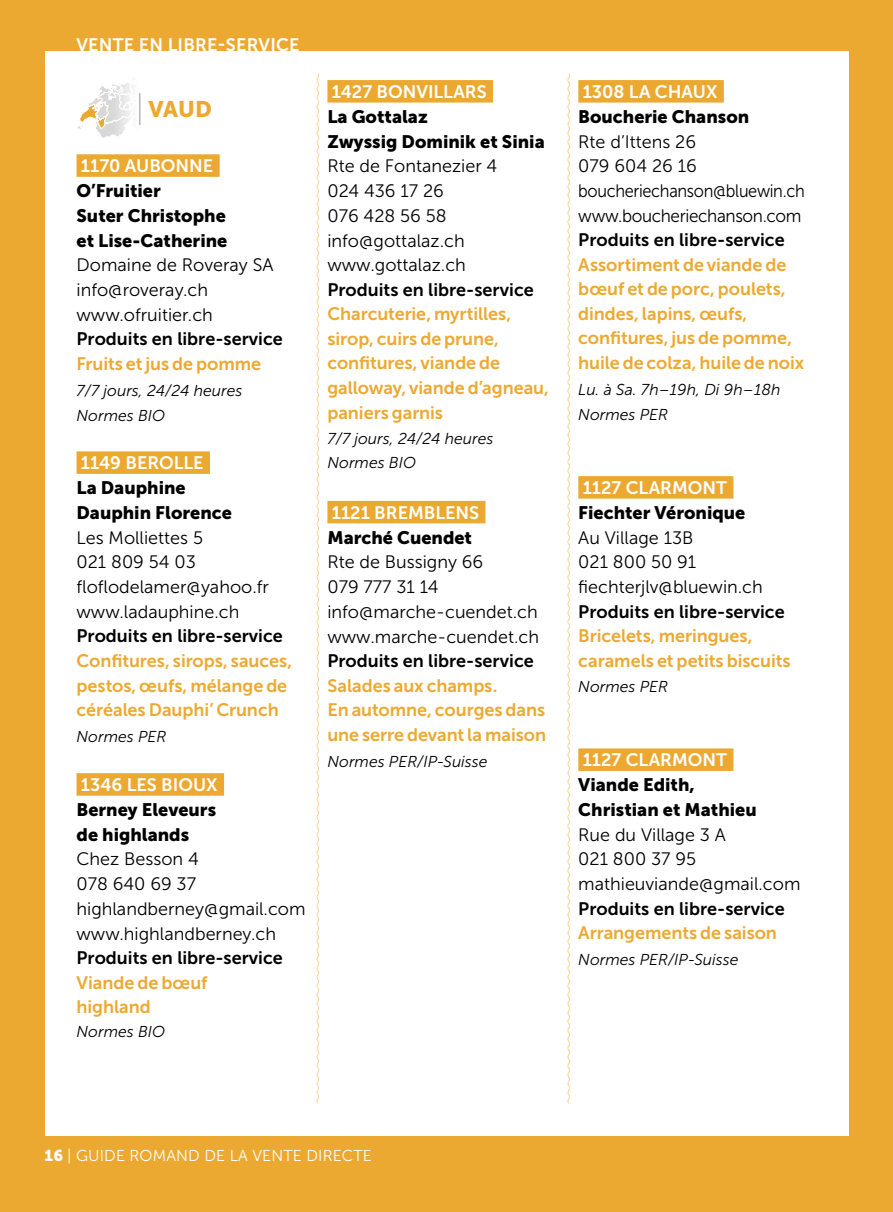
<style>
.page{position:relative;width:893px;height:1212px;background:#eca931}
.page>*{position:absolute;margin:0;border:0;box-sizing:border-box;transform-origin:0 0}
.t1{font:22.5px "Museo Sans 900";color:#eca931}
.t2{font:18px/24.5px "Museo Sans 700";color:#eca931}
.t3{font:18px/24.8px "Museo Sans 300";color:#000}
.t4{font:18px/24.8px "Museo Sans 900";color:#000}
.t5{font:18px "Museo Sans 700";color:#000}
.t6{font:18px "Museo Sans 700";color:#fff}
.t7{font:18px/24.8px "Museo Sans 300";letter-spacing:-.02em;color:#000}
.t8{font:italic 15.75px/25.7px "Museo Sans 300";color:#000}
.t9{font:15.75px "Museo Sans 300";letter-spacing:.01em;color:#fff}
.s1{font-family:"Museo Sans 900"}
</style>
<div class="page">
<div style="left:45px;top:51px;width:803px;height:1084px;background:#fff"></div>
<div style="left:77px;top:154px;width:143px;height:23px;background:#eca931"></div>
<div style="left:77px;top:451px;width:133px;height:23px;background:#eca931"></div>
<div style="left:77px;top:773px;width:147px;height:23px;background:#eca931"></div>
<svg style="left:77px;top:86px;width:25px;height:51px"></svg>
<hr style="left:139px;top:93px;width:1px;height:32px;background:#9d9d9c">
<div style="left:327px;top:80px;width:166px;height:23px;background:#eca931"></div>
<div style="left:327px;top:501px;width:158px;height:22px;background:#eca931"></div>
<div style="left:578px;top:80px;width:146px;height:23px;background:#eca931"></div>
<div style="left:578px;top:476px;width:155px;height:23px;background:#eca931"></div>
<div style="left:578px;top:748px;width:155px;height:23px;background:#eca931"></div>
<svg style="left:316px;top:73px;width:4px;height:1031px"></svg>
<svg style="left:567px;top:73px;width:3px;height:1031px"></svg>
<p class="t6" style="left:77px;top:35px;width:224px">VENTE EN LIBRE-SERVICE</p>
<p class="t1" style="left:148px;top:97px;width:65px">VAUD</p>
<p class="t6" style="left:81px;top:156px;width:134px">1170 AUBONNE</p>
<p class="t4" style="left:77px;top:178px;width:152px">O’Fruitier<br>Suter Christophe et Lise-Catherine</p>
<p class="t3" style="left:77px;top:253px;width:198px">Domaine de Roveray SA info@roveray.ch www.ofruitier.ch</p>
<p class="t5" style="left:77px;top:329px;width:208px">Produits en libre-service</p>
<p class="t2" style="left:77px;top:351px;width:186px">Fruits et jus de pomme</p>
<p class="t8" style="left:77px;top:377px;width:167px">7/7 jours, 24/24 heures<br>Normes BIO</p>
<p class="t6" style="left:81px;top:453px;width:124px">1149 BEROLLE</p>
<p class="t4" style="left:77px;top:475px;width:157px">La Dauphine<br>Dauphin Florence</p>
<p class="t3" style="left:77px;top:525px;width:194px">Les Molliettes 5<br>021 809 54 03 floflodelamer@yahoo.fr www.ladauphine.ch</p>
<p class="t5" style="left:77px;top:626px;width:208px">Produits en libre-service</p>
<p class="t2" style="left:77px;top:648px;width:217px">Confitures, sirops, sauces, pestos, œufs, mélange de céréales Dauphi’ Crunch</p>
<p class="t8" style="left:77px;top:724px;width:91px">Normes PER</p>
<p class="t6" style="left:81px;top:775px;width:138px">1346 LES BIOUX</p>
<p class="t4" style="left:77px;top:797px;width:141px">Berney Eleveurs de highlands</p>
<p class="t3" style="left:77px;top:847px;width:231px">Chez Besson 4<br>078 640 69 37 highlandberney@gmail.com www.highlandberney.ch</p>
<p class="t5" style="left:77px;top:948px;width:208px">Produits en libre-service</p>
<p class="t2" style="left:77px;top:970px;width:132px">Viande de bœuf highland</p>
<p class="t8" style="left:77px;top:1018px;width:90px">Normes BIO</p>
<p class="t6" style="left:332px;top:82px;width:156px">1427 BONVILLARS</p>
<p class="t4" style="left:327px;top:104px;width:219px">La Gottalaz<br>Zwyssig Dominik et Sinia</p>
<p class="t3" style="left:327px;top:154px;width:171px">Rte de Fontanezier 4<br>024 436 17 26<br>076 428 56 58 info@gottalaz.ch www.gottalaz.ch</p>
<p class="t5" style="left:327px;top:280px;width:208px">Produits en libre-service</p>
<p class="t2" style="left:327px;top:302px;width:223px">Charcuterie, myrtilles, sirop, cuirs de prune, confitures, viande de galloway, viande d’agneau, paniers garnis</p>
<p class="t8" style="left:327px;top:427px;width:167px;line-height:23.4px">7/7 jours, 24/24 heures<br>Normes BIO</p>
<p class="t6" style="left:332px;top:503px;width:149px">1121 BREMBLENS</p>
<p class="t4" style="left:327px;top:525px;width:146px">Marché Cuendet</p>
<p class="t3" style="left:327px;top:550px;width:213px">Rte de Bussigny 66<br>079 777 31 14 info@marche-cuendet.ch www.marche-cuendet.ch</p>
<p class="t5" style="left:327px;top:651px;width:208px">Produits en libre-service</p>
<p class="t2" style="left:327px;top:673px;width:220px">Salades aux champs.<br>En automne, courges dans une serre devant la maison</p>
<p class="t8" style="left:327px;top:748px;width:162px">Normes PER/IP-Suisse</p>
<p class="t6" style="left:583px;top:82px;width:136px">1308 LA CHAUX</p>
<p class="t4" style="left:578px;top:104px;width:172px">Boucherie Chanson</p>
<p class="t7" style="left:578px;top:129px;width:228px">Rte d’Ittens 26<br>079 604 26 16 boucheriechanson@bluewin.ch www.boucheriechanson.com</p>
<p class="t5" style="left:578px;top:230px;width:208px">Produits en libre-service</p>
<p class="t2" style="left:578px;top:252px;width:227px">Assortiment de viande de bœuf et de porc, poulets, dindes, lapins, œufs, confitures, jus de pomme, huile de colza, huile de noix</p>
<p class="t8" style="left:578px;top:377px;width:204px">Lu. à Sa. 7 h–19 h, Di 9 h–18 h<br>Normes PER</p>
<p class="t6" style="left:583px;top:478px;width:146px">1127 CLARMONT</p>
<p class="t4" style="left:578px;top:500px;width:169px">Fiechter Véronique</p>
<p class="t3" style="left:578px;top:525px;width:186px">Au Village 13B<br>021 800 50 91 fiechterjlv@bluewin.ch</p>
<p class="t5" style="left:578px;top:601px;width:208px">Produits en libre-service</p>
<p class="t2" style="left:578px;top:624px;width:214px">Bricelets, meringues, caramels et petits biscuits</p>
<p class="t8" style="left:578px;top:674px;width:91px">Normes PER</p>
<p class="t6" style="left:583px;top:750px;width:146px">1127 CLARMONT</p>
<p class="t4" style="left:578px;top:772px;width:180px">Viande Edith,<br>Christian et Mathieu</p>
<p class="t3" style="left:578px;top:822px;width:224px">Rue du Village 3 A<br>021 800 37 95 mathieuviande@gmail.com</p>
<p class="t5" style="left:578px;top:898px;width:208px">Produits en libre-service</p>
<p class="t2" style="left:578px;top:921px;width:200px">Arrangements de saison</p>
<p class="t8" style="left:578px;top:947px;width:162px">Normes PER/IP-Suisse</p>
<p class="t9" style="left:45px;top:1147px;width:329px"><span class="s1">16</span> | GUIDE ROMAND DE LA VENTE DIRECTE</p>
</div>
